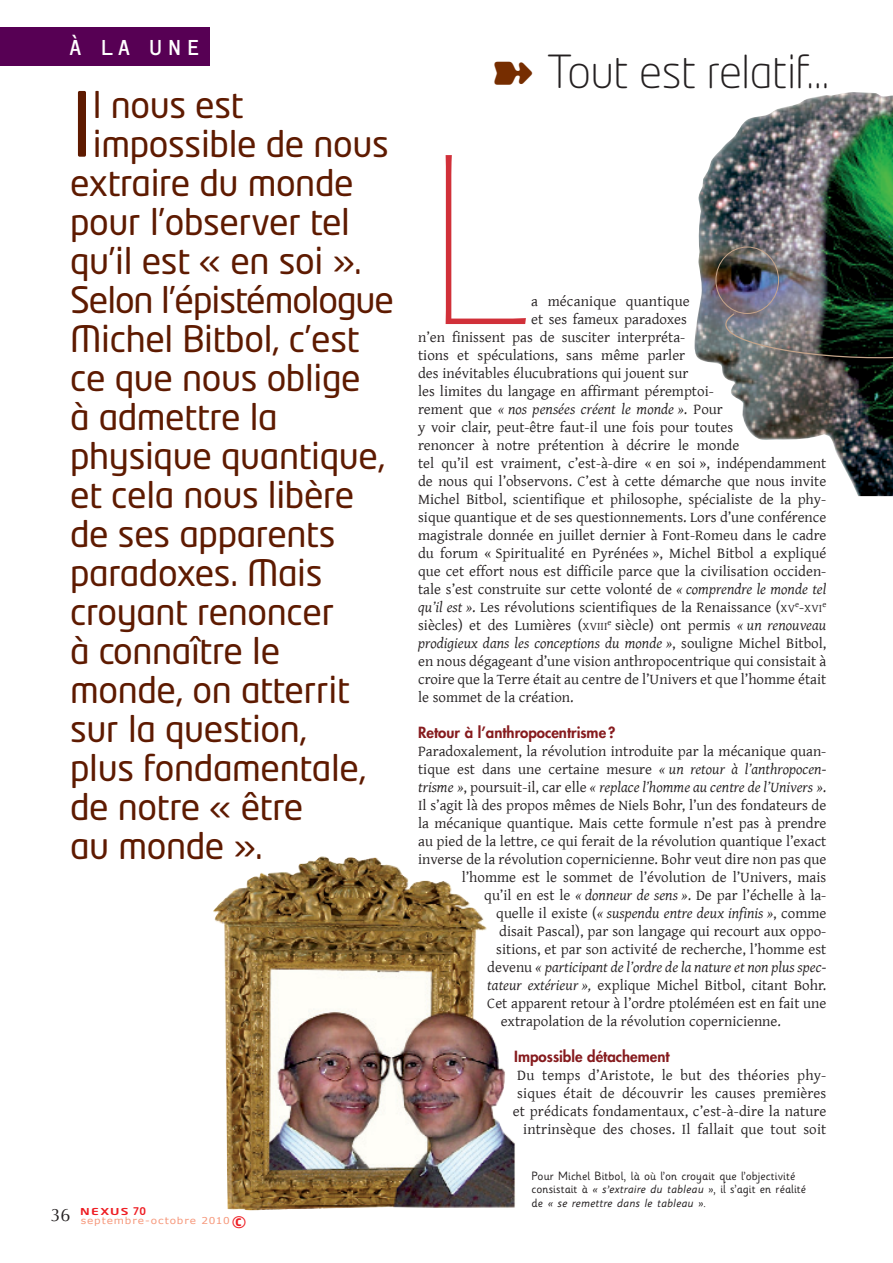
<style>
.page{position:relative;width:893px;height:1263px;background:#fff}
.page>*{position:absolute;margin:0;border:0;box-sizing:border-box;transform-origin:0 0}
.t1{font:200 249.6px "Mundo Sans Std";color:#d13039}
.t2{font:88.5px "Neo Tech Std";color:#5e1a00}
.t3{font:300 45px "Neo Tech Std";letter-spacing:-.01em;color:#231f20}
.t4{font:36px "Neo Tech Std";letter-spacing:-.01em;color:#5e1a00}
.t5{font:36px "Neo Tech Std";letter-spacing:-.03em;color:#5e1a00}
.t6{font:22.5px "OCRF";color:#fff}
.t7{font:700 18.15px "Neo Sans Std";color:#ee1d23;scale:1.08 1}
.t8{font:18px "Optima LT Std";color:#231f20}
.t9{font:15px/18px "Gentium";color:#231f20;text-align:right}
.t10{font:italic 15px "Gentium";color:#231f20}
.t11{font:800 15px "Futura Std";color:#861b1e}
.t12{font:12px/13.5px "Sassoon Infant Std";letter-spacing:.01em;color:#231f20}
.t13{font:9.45px "Verdana";letter-spacing:.085em;color:#f6977a;scale:1.11 1}
.t14{font:500 9.45px "Neo Sans Std";letter-spacing:.1em;color:#ee1d23;scale:1.43 1}
.s1{font-size:10.5px}
.s2{color:#762d00}
.s3{font-style:normal}
.s4{font-style:italic}
.s5{font-size:11.55px}
.s6{font-family:"Sassoon Sans Slope Std"}
</style>
<div class="page">
<div style="left:0;top:27px;width:209px;height:38px;background:#570054"></div>
<img style="left:734px;top:92px;width:159px;height:404px">
<img style="left:694px;top:119px;width:199px;height:277px">
<img style="left:213px;top:856px;width:303px;height:355px">
<div style="left:716px;top:247px;width:63px;height:67px;border:1px solid #c6a58b;border-radius:50%"></div>
<p class="t6" style="left:69px;top:34px;width:133px">À LA UNE</p>
<p class="t2" style="left:70px;top:70px;width:25px">I</p>
<p class="t4" style="left:93px;top:82px;width:152px">l nous est</p>
<p class="t4" style="left:93px;top:121px;width:298px">impossible de nous</p>
<p class="t4" style="left:70px;top:160px;width:285px">extraire du monde</p>
<p class="t4" style="left:70px;top:199px;width:281px">pour l’observer tel</p>
<p class="t4" style="left:70px;top:238px;width:293px">qu’il est « en soi ».</p>
<p class="t5" style="left:70px;top:277px;width:325px">Selon l’épistémologue</p>
<p class="t4" style="left:70px;top:316px;width:291px">Michel Bitbol, c’est</p>
<p class="t4" style="left:70px;top:355px;width:292px">ce que nous oblige</p>
<p class="t4" style="left:70px;top:394px;width:209px">à admettre la</p>
<p class="t4" style="left:70px;top:433px;width:317px">physique quantique,</p>
<p class="t4" style="left:70px;top:472px;width:286px">et cela nous libère</p>
<p class="t4" style="left:70px;top:511px;width:267px">de ses apparents</p>
<p class="t4" style="left:70px;top:550px;width:254px">paradoxes. Mais</p>
<p class="t4" style="left:70px;top:589px;width:266px">croyant renoncer</p>
<p class="t4" style="left:70px;top:628px;width:212px">à connaître le</p>
<p class="t4" style="left:70px;top:667px;width:281px">monde, on atterrit</p>
<p class="t4" style="left:70px;top:706px;width:239px">sur la question,</p>
<p class="t4" style="left:70px;top:745px;width:298px">plus fondamentale,</p>
<p class="t4" style="left:70px;top:784px;width:235px">de notre « être</p>
<p class="t4" style="left:70px;top:823px;width:194px">au monde ».</p>
<p class="t8" style="left:51px;top:1204px;width:21px">36</p>
<p class="t14" style="left:80px;top:1206px;width:47px">NEXUS <span class="s1">70</span></p>
<p class="t13" style="left:81px;top:1215px;width:136px">septembre-octobre 2010</p>
<p class="t7" style="left:232px;top:1210px;width:15px">©</p>
<p class="t3" style="left:493px;top:45px;width:338px"><span class="s2">➽</span> Tout est relatif…</p>
<p class="t1" style="left:418px;top:107px;width:112px">L</p>
<p class="t9" style="left:531px;top:291px;width:160px">a mécanique quantique</p>
<p class="t9" style="left:531px;top:309px;width:157px">et ses fameux paradoxes</p>
<p class="t9" style="left:418px;top:327px;width:269px">n’en finissent pas de susciter interpréta-</p>
<p class="t9" style="left:418px;top:345px;width:269px">tions et spéculations, sans même parler</p>
<p class="t9" style="left:418px;top:363px;width:272px">des inévitables élucubrations qui jouent sur</p>
<p class="t9" style="left:418px;top:381px;width:297px">les limites du langage en affirmant péremptoi-</p>
<p class="t10" style="left:418px;top:398px;width:306px"><span class="s3">rement que</span> « nos pensées créent le monde »<span class="s3">. Pour</span></p>
<p class="t9" style="left:418px;top:417px;width:317px">y voir clair, peut-être faut-il une fois pour toutes</p>
<p class="t9" style="left:418px;top:435px;width:323px">renoncer à notre prétention à décrire le monde</p>
<p class="t9" style="left:418px;top:453px;width:410px">tel qu’il est vraiment, c’est-à-dire « en soi », indépendamment</p>
<p class="t9" style="left:418px;top:471px;width:410px">de nous qui l’observons. C’est à cette démarche que nous invite</p>
<p class="t9" style="left:418px;top:489px;width:410px">Michel Bitbol, scientifique et philosophe, spécialiste de la phy-</p>
<p class="t9" style="left:418px;top:507px;width:410px">sique quantique et de ses questionnements. Lors d’une conférence</p>
<p class="t9" style="left:418px;top:525px;width:410px">magistrale donnée en juillet dernier à Font-Romeu dans le cadre</p>
<p class="t9" style="left:418px;top:543px;width:410px">du forum « Spiritualité en Pyrénées », Michel Bitbol a expliqué</p>
<p class="t9" style="left:418px;top:561px;width:410px">que cet effort nous est difficile parce que la civilisation occiden-</p>
<p class="t9" style="left:418px;top:579px;width:410px">tale s’est construite sur cette volonté de <span class="s4">« comprendre le monde tel</span></p>
<p class="t9" style="left:418px;top:597px;width:410px"><span class="s4">qu’il est »</span>. Les révolutions scientifiques de la Renaissance (<span class="s5">xv</span><sup>e</sup>-<span class="s5">xvi</span><sup>e</sup></p>
<p class="t9" style="left:418px;top:615px;width:410px">siècles) et des Lumières (<span class="s5">xviii</span><sup>e</sup> siècle) ont permis <span class="s4">« un renouveau</span></p>
<p class="t10" style="left:418px;top:632px;width:410px">prodigieux dans les conceptions du monde »<span class="s3">, souligne Michel Bitbol,</span></p>
<p class="t9" style="left:418px;top:651px;width:410px">en nous dégageant d’une vision anthropocentrique qui consistait à</p>
<p class="t9" style="left:418px;top:669px;width:410px">croire que la Terre était au centre de l’Univers et que l’homme était</p>
<p class="t9" style="left:418px;top:687px;width:157px">le sommet de la création.</p>
<p class="t11" style="left:418px;top:723px;width:199px">Retour à l’anthropocentrisme?</p>
<p class="t9" style="left:418px;top:741px;width:410px">Paradoxalement, la révolution introduite par la mécanique quan-</p>
<p class="t9" style="left:418px;top:759px;width:410px">tique est dans une certaine mesure <span class="s4">« un retour à l’anthropocen-</span></p>
<p class="t10" style="left:418px;top:776px;width:410px">trisme »<span class="s3">, poursuit-il, car elle</span> « replace l’homme au centre de l’Univers »<span class="s3">.</span></p>
<p class="t9" style="left:418px;top:795px;width:410px">Il s’agit là des propos mêmes de Niels Bohr, l’un des fondateurs de</p>
<p class="t9" style="left:418px;top:813px;width:410px">la mécanique quantique. Mais cette formule n’est pas à prendre</p>
<p class="t9" style="left:418px;top:831px;width:410px">au pied de la lettre, ce qui ferait de la révolution quantique l’exact</p>
<p class="t9" style="left:418px;top:849px;width:410px">inverse de la révolution copernicienne. Bohr veut dire non pas que</p>
<p class="t9" style="left:462px;top:867px;width:366px">l’homme est le sommet de l’évolution de l’Univers, mais</p>
<p class="t9" style="left:484px;top:885px;width:344px">qu’il en est le <span class="s4">« donneur de sens »</span>. De par l’échelle à la-</p>
<p class="t10" style="left:496px;top:902px;width:332px"><span class="s3">quelle il existe (</span>« suspendu entre deux infinis »<span class="s3">, comme</span></p>
<p class="t9" style="left:499px;top:921px;width:329px">disait Pascal), par son langage qui recourt aux oppo-</p>
<p class="t9" style="left:496px;top:939px;width:331px">sitions, et par son activité de recherche, l’homme est</p>
<p class="t10" style="left:487px;top:956px;width:341px"><span class="s3">devenu</span> « participant de l’ordre de la nature et non plus spec-</p>
<p class="t9" style="left:487px;top:975px;width:341px"><span class="s4">tateur extérieur »,</span> explique Michel Bitbol, citant Bohr.</p>
<p class="t9" style="left:487px;top:993px;width:340px">Cet apparent retour à l’ordre ptoléméen est en fait une</p>
<p class="t9" style="left:501px;top:1011px;width:282px">extrapolation de la révolution copernicienne.</p>
<p class="t11" style="left:514px;top:1047px;width:157px">Impossible détachement</p>
<p class="t9" style="left:513px;top:1065px;width:315px">Du temps d’Aristote, le but des théories phy&shy;siques était de découvrir les causes premières et prédicats fondamentaux, c’est-à-dire la nature intrinsèque des choses. Il fallait que tout soit</p>
<p class="t12" style="left:531px;top:1169px;width:276px">Pour Michel Bitbol, là où l’on croyait que l’objectivité consistait à <span class="s6">« s’extraire du tableau »</span>, il s’agit en réalité de <span class="s6">« se remettre dans le tableau »</span>.</p>
</div>
